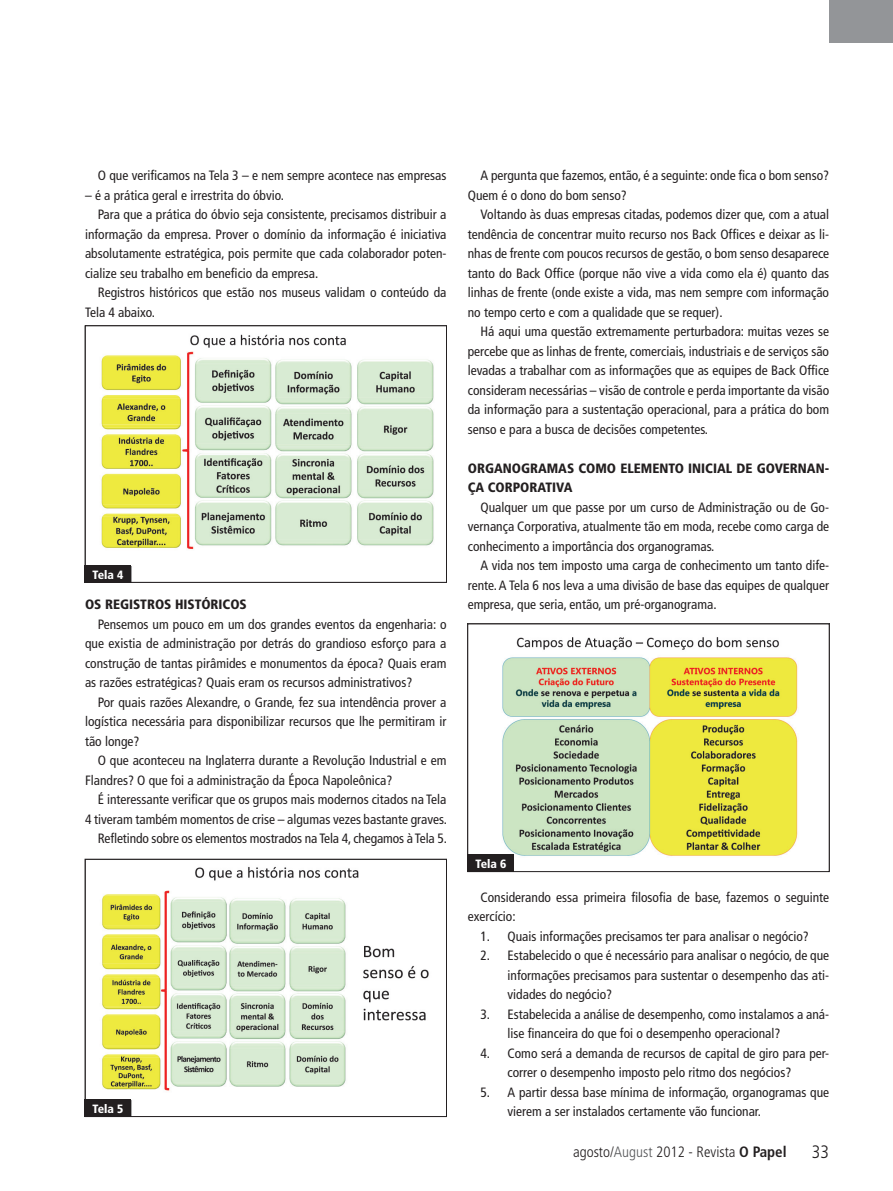
<style>
.page{position:relative;width:893px;height:1191px;background:#fff}
.page>*{position:absolute;margin:0;border:0;box-sizing:border-box;transform-origin:0 0}
.t1{font:300 condensed 18px "Frutiger LT Std";color:#231f20}
.t2{font:300 condensed 15px "Frutiger LT Std";color:#231f20}
.t3{font:condensed 13.5px/19.5px "Frutiger LT Std";color:#231f20;text-align:justify}
.t4{font:900 condensed 13.5px/19.5px "Frutiger LT Std";color:#231f20}
.t5{font:900 condensed 12px "Frutiger LT Std";color:#fff}
.s1{color:#57585a}
.s2{font-weight:700}
</style>
<div class="page">
<div style="left:829px;top:0;width:64px;height:43px;background:#939598"></div>
<img style="left:87px;top:334px;width:347px;height:247px">
<div style="left:85px;top:325px;width:362px;height:258px;border:1px solid #231f20"></div>
<img style="left:102px;top:866px;width:327px;height:249px">
<div style="left:85px;top:859px;width:362px;height:258px;border:1px solid #231f20"></div>
<img style="left:469px;top:637px;width:329px;height:219px">
<div style="left:467px;top:623px;width:363px;height:249px;border:1px solid #231f20"></div>
<div style="left:85px;top:566px;width:46px;height:17px;background:#231f20"></div>
<div style="left:85px;top:1099px;width:46px;height:17px;background:#231f20"></div>
<div style="left:468px;top:855px;width:46px;height:17px;background:#231f20"></div>
<p class="t3" style="left:98px;top:166px;width:350px">O que verificamos na Tela 3 – e nem sempre acontece nas empresas</p>
<p class="t3" style="left:85px;top:185px;width:201px">– é a prática geral e irrestrita do óbvio.</p>
<p class="t3" style="left:98px;top:205px;width:350px">Para que a prática do óbvio seja consistente, precisamos distribuir a</p>
<p class="t3" style="left:85px;top:224px;width:363px">informação da empresa. Prover o domínio da informação é iniciativa</p>
<p class="t3" style="left:85px;top:244px;width:363px">absolutamente estratégica, pois permite que cada colaborador poten-</p>
<p class="t3" style="left:85px;top:263px;width:235px">cialize seu trabalho em beneficio da empresa.</p>
<p class="t3" style="left:98px;top:283px;width:350px">Registros históricos que estão nos museus validam o conteúdo da</p>
<p class="t3" style="left:85px;top:302px;width:72px">Tela 4 abaixo.</p>
<p class="t5" style="left:92px;top:567px;width:32px">Tela 4</p>
<p class="t4" style="left:85px;top:595px;width:163px">OS REGISTROS HISTÓRICOS</p>
<p class="t3" style="left:85px;top:614px;width:363px;text-indent:13px">Pensemos um pouco em um dos grandes eventos da engenharia: o que existia de administração por detrás do grandioso esforço para a construção de tantas pirâmides e monumentos da época? Quais eram as razões estratégicas? Quais eram os recursos administrativos?</p>
<p class="t3" style="left:85px;top:692px;width:363px;text-indent:13px">Por quais razões Alexandre, o Grande, fez sua intendência prover a logística necessária para disponibilizar recursos que lhe permitiram ir tão longe?</p>
<p class="t3" style="left:85px;top:751px;width:363px;text-indent:13px">O que aconteceu na Inglaterra durante a Revolução Industrial e em<br>Flandres? O que foi a administração da Época Napoleônica?</p>
<p class="t3" style="left:85px;top:790px;width:363px;text-align:right">É interessante verificar que os grupos mais modernos citados na Tela<br>4 tiveram também momentos de crise – algumas vezes bastante graves.<br>Refletindo sobre os elementos mostrados na Tela 4, chegamos à Tela 5.</p>
<p class="t5" style="left:92px;top:1101px;width:32px">Tela 5</p>
<p class="t3" style="left:468px;top:166px;width:363px;text-indent:13px">A pergunta que fazemos, então, é a seguinte: onde fica o bom senso?<br>Quem é o dono do bom senso?</p>
<p class="t3" style="left:468px;top:205px;width:363px;text-indent:13px">Voltando às duas empresas citadas, podemos dizer que, com a atual tendência de concentrar muito recurso nos Back Offices e deixar as li&shy;nhas de frente com poucos recursos de gestão, o bom senso desaparece tanto do Back Office (porque não vive a vida como ela é) quanto das linhas de frente (onde existe a vida, mas nem sempre com informação no tempo certo e com a qualidade que se requer).</p>
<p class="t3" style="left:468px;top:322px;width:363px;text-indent:13px">Há aqui uma questão extremamente perturbadora: muitas vezes se percebe que as linhas de frente, comerciais, industriais e de serviços são levadas a trabalhar com as informações que as equipes de Back Office consideram necessárias – visão de controle e perda importante da visão da informação para a sustentação operacional, para a prática do bom senso e para a busca de decisões competentes.</p>
<p class="t4" style="left:468px;top:458px;width:363px">ORGANOGRAMAS COMO ELEMENTO INICIAL DE GOVERNAN-<br>ÇA CORPORATIVA</p>
<p class="t3" style="left:468px;top:497px;width:363px;text-indent:13px">Qualquer um que passe por um curso de Administração ou de Go&shy;vernança Corporativa, atualmente tão em moda, recebe como carga de conhecimento a importância dos organogramas.</p>
<p class="t3" style="left:468px;top:556px;width:363px;text-indent:13px">A vida nos tem imposto uma carga de conhecimento um tanto dife&shy;rente. A Tela 6 nos leva a uma divisão de base das equipes de qualquer empresa, que seria, então, um pré-organograma.</p>
<p class="t5" style="left:475px;top:856px;width:32px">Tela 6</p>
<p class="t3" style="left:468px;top:887px;width:363px;text-indent:13px">Considerando essa primeira filosofia de base, fazemos o seguinte exercício:</p>
<p class="t3" style="left:480px;top:926px;width:330px">1. Quais informações precisamos ter para analisar o negócio?</p>
<p class="t3" style="left:507px;top:946px;width:323px;text-indent:-27px">2. Estabelecido o que é necessário para analisar o negócio, de que informações precisamos para sustentar o desempenho das ati&shy;vidades do negócio?</p>
<p class="t3" style="left:507px;top:1004px;width:323px;text-indent:-27px">3. Estabelecida a análise de desempenho, como instalamos a aná&shy;lise financeira do que foi o desempenho operacional?</p>
<p class="t3" style="left:507px;top:1043px;width:323px;text-indent:-27px">4. Como será a demanda de recursos de capital de giro para per&shy;correr o desempenho imposto pelo ritmo dos negócios?</p>
<p class="t3" style="left:507px;top:1082px;width:323px;text-indent:-27px">5. A partir dessa base mínima de informação, organogramas que vierem a ser instalados certamente vão funcionar.</p>
<p class="t2" style="left:573px;top:1142px;width:215px">agosto/<span class="s1">August</span> 2012 - Revista <span class="s2">O Papel</span></p>
<h1 class="t1" style="left:812px;top:1141px;width:19px">33</h1>
</div>
